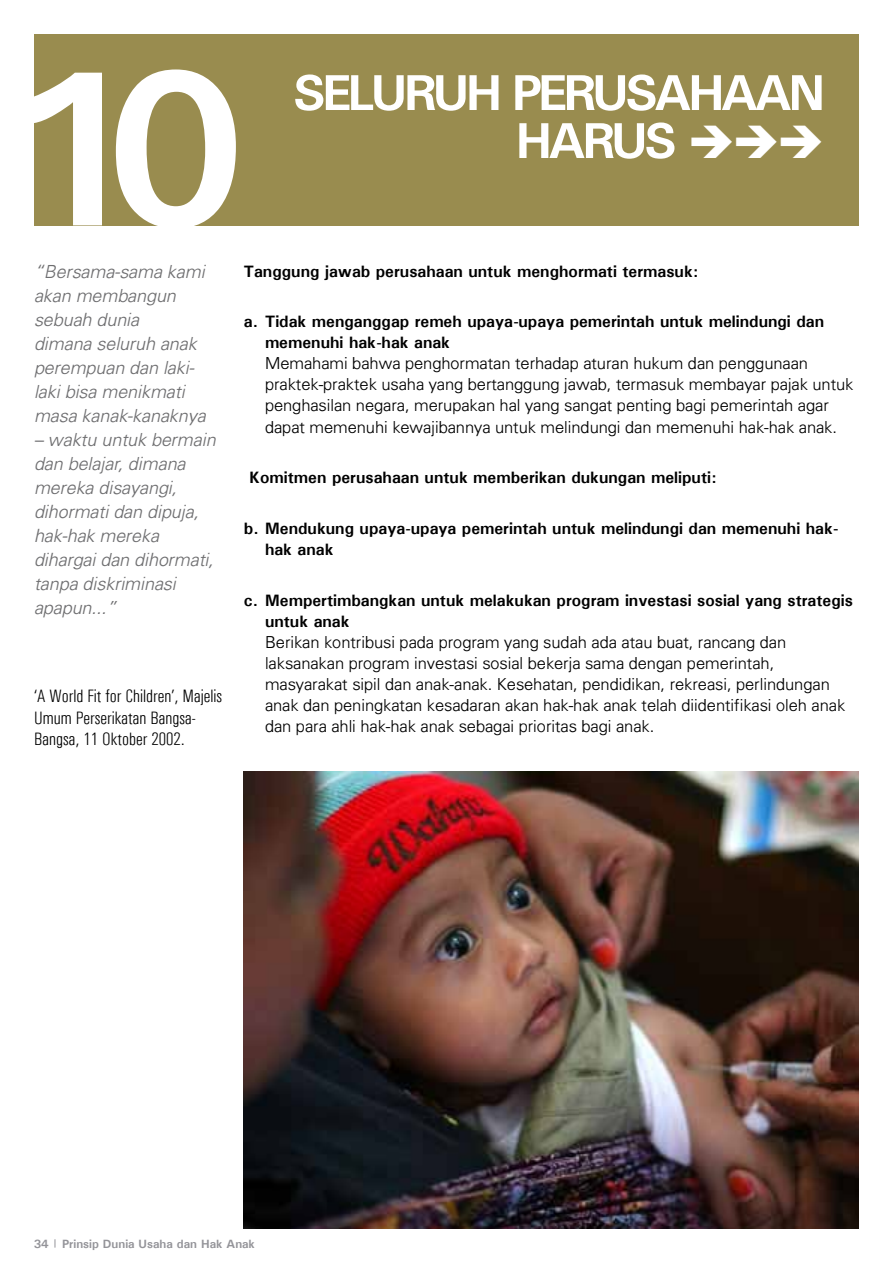
<style>
.page{position:relative;width:893px;height:1263px;background:#fff}
.page>*{position:absolute;margin:0;border:0;box-sizing:border-box;transform-origin:0 0}
.t1{font:700 223.8px "Univers";color:#fff}
.t2{font:700 51px "Univers";letter-spacing:-.075em;color:#fff}
.t3{font:italic 300 18px/24px "Univers";color:#6e6e70}
.t4{font:300 condensed 18px/21.6px "Univers";color:#000}
.t5{font:300 16.5px/21px "Univers";color:#000}
.t6{font:700 16.5px/21px "Univers";color:#000}
.t7{font:700 12px "Univers";color:#949499}
</style>
<div class="page">
<img style="left:244px;top:771px;width:615px;height:458px">
<div style="left:34px;top:34px;width:825px;height:191px;background:#998c4f"></div>
<h1 class="t1" style="left:3px;top:10px;width:244px">10</h1>
<h2 class="t2" style="left:293px;top:61px;width:534px">SELURUH PERUSAHAAN</h2>
<h2 class="t2" style="left:516px;top:109px;width:311px">HARUS ➔➔➔</h2>
<p class="t3" style="left:34px;top:259px;width:173px">“Bersama-sama kami akan membangun sebuah dunia<br>dimana seluruh anak perempuan dan laki&shy;laki bisa menikmati masa kanak-kanaknya</p>
<p class="t3" style="left:34px;top:427px;width:183px">– waktu untuk bermain dan belajar, dimana mereka disayangi, dihormati dan dipuja, hak-hak mereka dihargai dan dihormati, tanpa diskriminasi apapun...”</p>
<p class="t4" style="left:34px;top:685px;width:190px">‘A World Fit for Children’, Majelis<br>Umum Perserikatan Bangsa-<br>Bangsa, 11 Oktober 2002.</p>
<p class="t6" style="left:244px;top:260px;width:456px">Tanggung jawab perusahaan untuk menghormati termasuk:</p>
<p class="t6" style="left:265px;top:311px;width:561px;text-indent:-21px">a. Tidak menganggap remeh upaya-upaya pemerintah untuk melindungi dan memenuhi hak-hak anak</p>
<p class="t5" style="left:265px;top:353px;width:590px">Memahami bahwa penghormatan terhadap aturan hukum dan penggunaan praktek-praktek usaha yang bertanggung jawab, termasuk membayar pajak untuk penghasilan negara, merupakan hal yang sangat penting bagi pemerintah agar dapat memenuhi kewajibannya untuk melindungi dan memenuhi hak-hak anak.</p>
<p class="t6" style="left:249px;top:467px;width:469px">Komitmen perusahaan untuk memberikan dukungan meliputi:</p>
<p class="t6" style="left:265px;top:518px;width:575px;text-indent:-21px">b. Mendukung upaya-upaya pemerintah untuk melindungi dan memenuhi hak&shy;hak anak</p>
<p class="t6" style="left:265px;top:589px;width:589px;text-indent:-21px">c. Mempertimbangkan untuk melakukan program investasi sosial yang strategis untuk anak</p>
<p class="t5" style="left:265px;top:631px;width:582px">Berikan kontribusi pada program yang sudah ada atau buat, rancang dan laksanakan program investasi sosial bekerja sama dengan pemerintah, masyarakat sipil dan anak-anak. Kesehatan, pendidikan, rekreasi, perlindungan anak dan peningkatan kesadaran akan hak-hak anak telah diidentifikasi oleh anak dan para ahli hak-hak anak sebagai prioritas bagi anak.</p>
<p class="t7" style="left:34px;top:1236px;width:223px">34 Prinsip Dunia Usaha dan Hak Anak</p>
</div>
